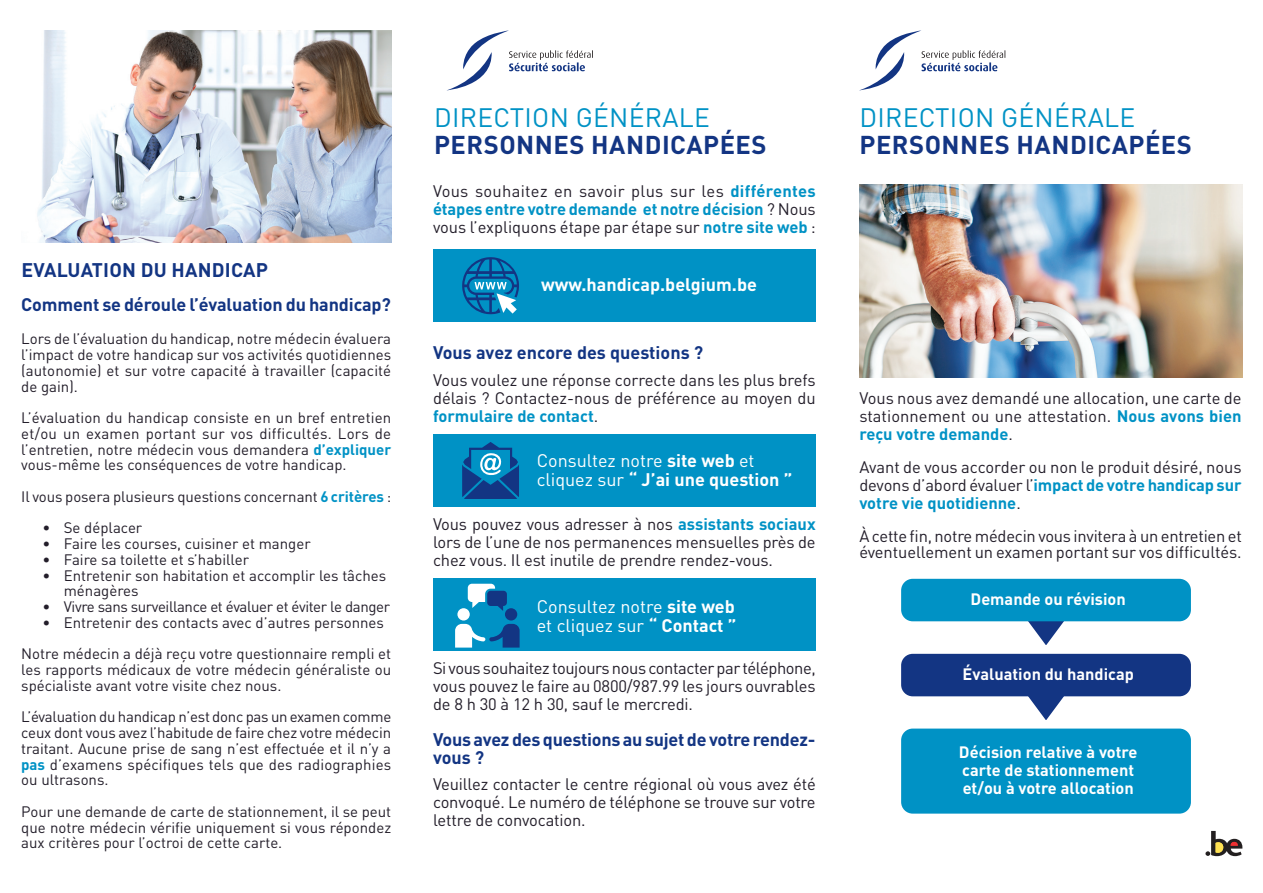
<style>
.page{position:relative;width:1263px;height:893px;background:#fff}
.page>*{position:absolute;margin:0;border:0;box-sizing:border-box;transform-origin:0 0}
.t1{font:26.4px "DINOT";letter-spacing:.01em;color:#0092c5}
.t2{font:700 25.5px "DINOT";letter-spacing:.02em;color:#133583}
.t3{font:700 19.5px "DINOT";letter-spacing:.01em;color:#133583}
.t4{font:700 18px/18px "DINOT";letter-spacing:-.005em;color:#133583}
.t5{font:18px/18.8px "DINOT";color:#fff}
.t6{font:700 18px "DINOT";color:#fff}
.t7{font:16.5px/18px "DINOT";letter-spacing:-.01em;color:#231e2a;text-align:justify}
.t8{font:700 16.35px/18px "DINOT";color:#fff}
.t9{font:15px/15.8px "DINOT";color:#231e2a;text-align:justify}
.t10{font:15px "DINOT";letter-spacing:-.025em;color:#231e2a}
.s1{font-weight:700;color:#0092c5}
.s2{font-weight:700}
</style>
<div class="page">
<div style="left:433px;top:249px;width:383px;height:72px;background:#0092c5"></div>
<div style="left:433px;top:434px;width:383px;height:72px;background:#0092c5"></div>
<img style="left:37px;top:31px;width:354px;height:211px">
<svg style="left:462px;top:257px;width:57px;height:57px"></svg>
<svg style="left:462px;top:442px;width:57px;height:57px"></svg>
<img style="left:859px;top:185px;width:383px;height:193px">
<svg style="left:1205px;top:831px;width:37px;height:25px"></svg>
<svg style="left:448px;top:31px;width:145px;height:59px"></svg>
<svg style="left:860px;top:31px;width:145px;height:59px"></svg>
<div style="left:433px;top:579px;width:383px;height:72px;background:#0092c5"></div>
<svg style="left:468px;top:584px;width:39px;height:27px"></svg>
<div style="left:457px;top:608px;width:13px;height:12px;background:#fff;border-radius:50%"></div>
<div style="left:505px;top:608px;width:12px;height:12px;background:#133583;border-radius:50%"></div>
<svg style="left:455px;top:624px;width:65px;height:24px"></svg>
<svg style="left:1024px;top:621px;width:44px;height:24px"></svg>
<svg style="left:1024px;top:696px;width:44px;height:24px"></svg>
<div style="left:901px;top:579px;width:290px;height:42px;background:#0092c5;border-radius:12px"></div>
<div style="left:901px;top:654px;width:290px;height:42px;background:#133583;border-radius:12px"></div>
<div style="left:901px;top:729px;width:290px;height:85px;background:#0092c5;border-radius:12px"></div>
<p class="t3" style="left:21px;top:257px;width:248px">EVALUATION DU HANDICAP</p>
<p class="t4" style="left:21px;top:295px;width:371px">Comment se déroule l’évaluation du handicap?</p>
<p class="t9" style="left:21px;top:331px;width:371px">Lors de l’évaluation du handicap, notre médecin évaluera l’impact de votre handicap sur vos activités quotidiennes (autonomie) et sur votre capacité à travailler (capacité de gain).</p>
<p class="t9" style="left:21px;top:410px;width:371px">L’évaluation du handicap consiste en un bref entretien et/ou un examen portant sur vos difficultés. Lors de l’entretien, notre médecin vous demandera <span class="s1">d’expliquer </span>vous-même les conséquences de votre handicap.</p>
<p class="t9" style="left:21px;top:488px;width:371px">Il vous posera plusieurs questions concernant <span class="s1">6 critères</span> :</p>
<p class="t9" style="left:43px;top:520px;width:101px">• Se déplacer</p>
<p class="t9" style="left:43px;top:536px;width:270px">• Faire les courses, cuisiner et manger</p>
<p class="t9" style="left:43px;top:551px;width:208px">• Faire sa toilette et s’habiller</p>
<p class="t9" style="left:64px;top:567px;width:324px;text-indent:-21px">• Entretenir son habitation et accomplir les tâches ménagères</p>
<p class="t10" style="left:43px;top:597px;width:349px">• Vivre sans surveillance et évaluer et éviter le danger</p>
<p class="t9" style="left:43px;top:614px;width:343px">• Entretenir des contacts avec d’autres personnes</p>
<p class="t9" style="left:21px;top:646px;width:371px">Notre médecin a déjà reçu votre questionnaire rempli et les rapports médicaux de votre médecin généraliste ou spécialiste avant votre visite chez nous.</p>
<p class="t9" style="left:21px;top:709px;width:372px">L’évaluation du handicap n’est donc pas un examen comme ceux dont vous avez l’habitude de faire chez votre médecin traitant. Aucune prise de sang n’est effectuée et il n’y a <span class="s1">pas</span> d’examens spécifiques tels que des radiographies ou ultrasons.</p>
<p class="t9" style="left:21px;top:803px;width:371px">Pour une demande de carte de stationnement, il se peut que notre médecin vérifie uniquement si vous répondez aux critères pour l’octroi de cette carte.</p>
<p class="t1" style="left:434px;top:101px;width:277px">DIRECTION GÉNÉRALE</p>
<p class="t2" style="left:434px;top:128px;width:334px">PERSONNES HANDICAPÉES</p>
<p class="t7" style="left:433px;top:182px;width:384px">Vous souhaitez en savoir plus sur les <span class="s1">différentes étapes entre votre demande et notre décision</span> ? Nous vous l’expliquons étape par étape sur <span class="s1">notre site web</span> :</p>
<p class="t6" style="left:541px;top:272px;width:217px">www.handicap.belgium.be</p>
<p class="t4" style="left:433px;top:343px;width:272px">Vous avez encore des questions ?</p>
<p class="t7" style="left:433px;top:370px;width:384px">Vous voulez une réponse correcte dans les plus brefs délais ? Contactez-nous de préférence au moyen du <span class="s1">formulaire de contact</span>.</p>
<p class="t5" style="left:537px;top:451px;width:257px">Consultez notre <span class="s2">site web</span> et cliquez sur <span class="s2">“ J’ai une question ”</span></p>
<p class="t7" style="left:433px;top:514px;width:384px">Vous pouvez vous adresser à nos <span class="s1">assistants sociaux </span>lors de l’une de nos permanences mensuelles près de chez vous. Il est inutile de prendre rendez-vous.</p>
<p class="t5" style="left:537px;top:597px;width:200px">Consultez notre <span class="s2">site web</span></p>
<p class="t5" style="left:537px;top:616px;width:201px">et cliquez sur <span class="s2">“ Contact ”</span></p>
<p class="t7" style="left:433px;top:658px;width:384px">Si vous souhaitez toujours nous contacter par téléphone, vous pouvez le faire au 0800/987.99 les jours ouvrables de 8 h 30 à 12 h 30, sauf le mercredi.</p>
<p class="t4" style="left:433px;top:730px;width:384px">Vous avez des questions au sujet de votre rendez&shy;vous ?</p>
<p class="t7" style="left:433px;top:775px;width:384px">Veuillez contacter le centre régional où vous avez été convoqué. Le numéro de téléphone se trouve sur votre lettre de convocation.</p>
<p class="t1" style="left:859px;top:101px;width:277px">DIRECTION GÉNÉRALE</p>
<p class="t2" style="left:859px;top:128px;width:334px">PERSONNES HANDICAPÉES</p>
<p class="t7" style="left:859px;top:388px;width:384px">Vous nous avez demandé une allocation, une carte de stationnement ou une attestation. <span class="s1">Nous avons bien reçu votre demande</span>.</p>
<p class="t7" style="left:859px;top:457px;width:384px">Avant de vous accorder ou non le produit désiré, nous devons d’abord évaluer l’<span class="s1">impact de votre handicap sur votre vie quotidienne</span>.</p>
<p class="t7" style="left:859px;top:527px;width:384px;line-height:16.5px">À cette fin, notre médecin vous invitera à un entretien et éventuellement un examen portant sur vos difficultés.</p>
<p class="t8" style="left:970px;top:589px;width:157px">Demande ou révision</p>
<p class="t8" style="left:962px;top:664px;width:173px">Évaluation du handicap</p>
<p class="t8" style="left:959px;top:742px;width:180px">Décision relative à votre carte de stationnement</p>
<p class="t8" style="left:963px;top:778px;width:173px">et/ou à votre allocation</p>
</div>
